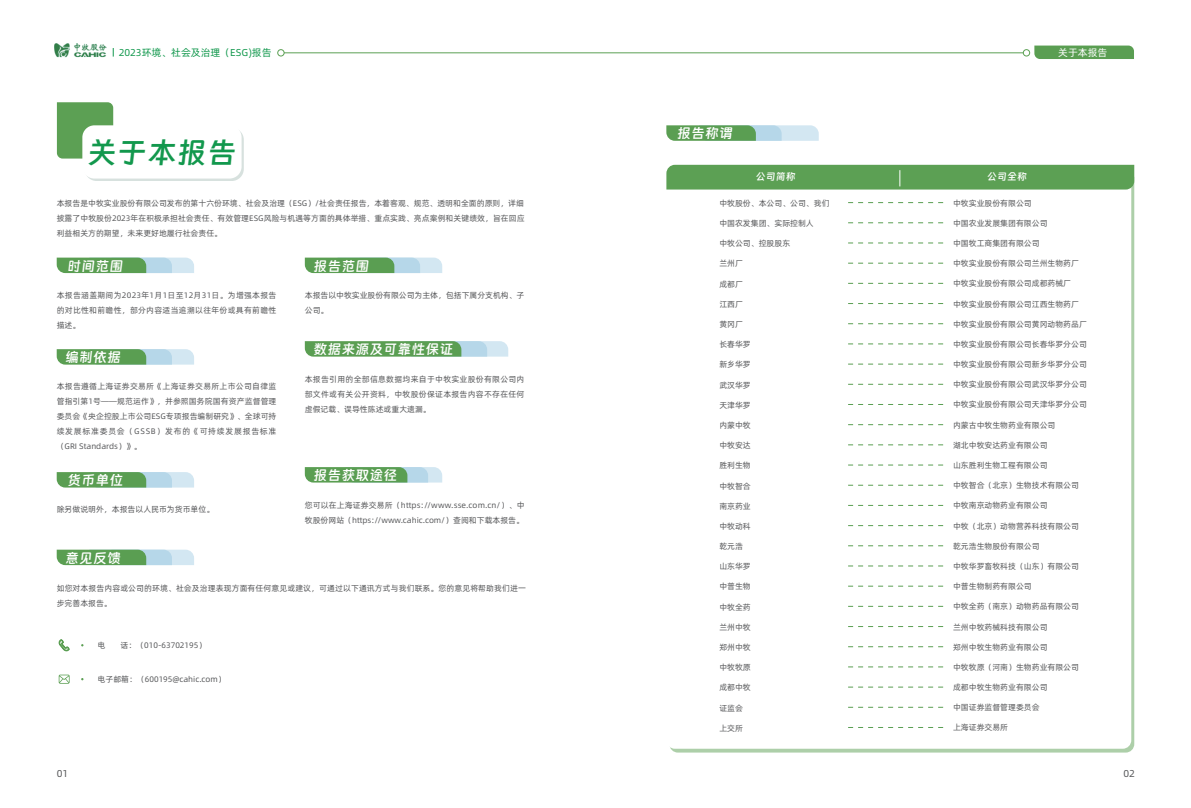
<style>
.page{position:relative;width:1191px;height:808px;background:#fff}
.page>*{position:absolute;margin:0;border:0;box-sizing:border-box;transform-origin:0 0}
.t1{font:30px "Ding Talk Jin Bu Ti";color:#12984d}
.t2{font:14px "Ding Talk Jin Bu Ti";color:#fff}
.t3{font:10px "Alibaba Pu Hui Ti R";color:#12984d}
.t4{font:10px "Ding Talk Jin Bu Ti";letter-spacing:.005em;color:#fff}
.t5{font:10px "Alibaba Pu Hui Ti R";color:#fff}
.t6{font:10px "Alibaba Pu Hui Ti R";color:#57585a}
.t7{font:8px/15px "Alibaba Pu Hui Ti R";color:#57585a;text-align:justify}
</style>
<div class="page">
<div style="left:57px;top:102px;width:56px;height:57px;background:#5ca054"></div>
<svg style="left:1034px;top:46px;width:100px;height:13px"></svg>
<svg style="left:57px;top:258px;width:137px;height:15px;background:#80b58a"></svg>
<svg style="left:57px;top:349px;width:137px;height:16px;background:#84b78e"></svg>
<svg style="left:305px;top:258px;width:137px;height:15px;background:#80b58a"></svg>
<svg style="left:85px;top:128px;width:159px;height:53px"></svg>
<div style="left:82px;top:125px;width:159px;height:54px;background:#fff;border-radius:12px"></div>
<img style="left:54px;top:43px;width:53px;height:15px">
<svg style="left:305px;top:341px;width:203px;height:16px;background:#77b07b"></svg>
<hr style="left:284px;top:52px;width:739px;height:1px;background:#5ca054">
<div style="left:1023px;top:49px;width:7px;height:7px;border:1px solid #5ca054;border-radius:50%"></div>
<div style="left:277px;top:49px;width:7px;height:7px;border:1px solid #5ca054;border-radius:50%"></div>
<svg style="left:57px;top:472px;width:137px;height:15px;background:#81b68b"></svg>
<svg style="left:57px;top:550px;width:137px;height:15px;background:#80b58a"></svg>
<svg style="left:305px;top:467px;width:137px;height:15px;background:#77af7c"></svg>
<svg style="left:58px;top:639px;width:12px;height:12px"></svg>
<svg style="left:59px;top:675px;width:11px;height:9px"></svg>
<svg style="left:666px;top:125px;width:152px;height:16px;background:#8cbc97"></svg>
<svg style="left:670px;top:203px;width:461px;height:546px"></svg>
<div style="left:666px;top:165px;width:468px;height:25px;background:#5ca054"></div>
<svg style="left:848px;top:202px;width:96px;height:1px"></svg>
<svg style="left:848px;top:223px;width:97px;height:1px"></svg>
<svg style="left:848px;top:243px;width:97px;height:1px"></svg>
<svg style="left:848px;top:263px;width:97px;height:1px"></svg>
<svg style="left:848px;top:283px;width:97px;height:1px"></svg>
<svg style="left:848px;top:303px;width:97px;height:1px"></svg>
<svg style="left:848px;top:324px;width:97px;height:1px"></svg>
<svg style="left:848px;top:344px;width:97px;height:1px"></svg>
<svg style="left:848px;top:364px;width:97px;height:1px"></svg>
<svg style="left:848px;top:384px;width:97px;height:1px"></svg>
<svg style="left:848px;top:404px;width:97px;height:1px"></svg>
<svg style="left:848px;top:424px;width:97px;height:1px"></svg>
<svg style="left:848px;top:445px;width:97px;height:1px"></svg>
<svg style="left:848px;top:465px;width:97px;height:1px"></svg>
<svg style="left:848px;top:485px;width:97px;height:1px"></svg>
<svg style="left:848px;top:505px;width:97px;height:1px"></svg>
<svg style="left:848px;top:525px;width:97px;height:1px"></svg>
<svg style="left:848px;top:546px;width:97px;height:1px"></svg>
<svg style="left:848px;top:566px;width:97px;height:1px"></svg>
<svg style="left:848px;top:586px;width:97px;height:1px"></svg>
<svg style="left:848px;top:606px;width:97px;height:1px"></svg>
<svg style="left:848px;top:626px;width:97px;height:1px"></svg>
<svg style="left:848px;top:646px;width:97px;height:1px"></svg>
<svg style="left:848px;top:667px;width:97px;height:1px"></svg>
<svg style="left:848px;top:687px;width:97px;height:1px"></svg>
<svg style="left:848px;top:707px;width:97px;height:1px"></svg>
<svg style="left:848px;top:727px;width:97px;height:1px"></svg>
<p class="t3" style="left:119px;top:45px;width:154px">2023环境、社会及治理（ESG)报告</p>
<p class="t5" style="left:1058px;top:45px;width:51px">关于本报告</p>
<h1 class="t1" style="left:87px;top:129px;width:151px">关于本报告</h1>
<p class="t7" style="left:57px;top:196px;width:469px">本报告是中牧实业股份有限公司发布的第十六份环境、社会及治理（ESG）/社会责任报告，本着客观、规范、透明和全面的原则，详细披露了中牧股份2023年在积极承担社会责任、有效管理ESG风险与机遇等方面的具体举措、重点实践、亮点案例和关键绩效，旨在回应利益相关方的期望，未来更好地履行社会责任。</p>
<h2 class="t2" style="left:67px;top:255px;width:57px">时间范围</h2>
<p class="t7" style="left:57px;top:287px;width:221px">本报告涵盖期间为2023年1月1日至12月31日。为增强本报告的对比性和前瞻性，部分内容适当追溯以往年份或具有前瞻性描述。</p>
<h2 class="t2" style="left:65px;top:346px;width:57px">编制依据</h2>
<p class="t7" style="left:57px;top:378px;width:221px">本报告遵循上海证券交易所《上海证券交易所上市公司自律监管指引第1号——规范运作》，并参照国务院国有资产监督管理委员会《央企控股上市公司ESG专项报告编制研究》、全球可持续发展标准委员会（GSSB）发布的《可持续发展报告标准（GRI Standards）》。</p>
<h2 class="t2" style="left:67px;top:469px;width:57px">货币单位</h2>
<p class="t7" style="left:57px;top:501px;width:159px">除另做说明外，本报告以人民币为货币单位。</p>
<h2 class="t2" style="left:65px;top:547px;width:57px">意见反馈</h2>
<h2 class="t2" style="left:313px;top:255px;width:57px">报告范围</h2>
<p class="t7" style="left:305px;top:287px;width:221px">本报告以中牧实业股份有限公司为主体，包括下属分支机构、子公司。</p>
<h2 class="t2" style="left:313px;top:338px;width:141px">数据来源及可靠性保证</h2>
<p class="t7" style="left:305px;top:371px;width:221px">本报告引用的全部信息数据均来自于中牧实业股份有限公司内部文件或有关公开资料，中牧股份保证本报告内容不存在任何虚假记载、误导性陈述或重大遗漏。</p>
<h2 class="t2" style="left:313px;top:464px;width:85px">报告获取途径</h2>
<p class="t7" style="left:305px;top:497px;width:221px">您可以在上海证券交易所（https://www.sse.com.cn/）、中牧股份网站（https://www.cahic.com/）查阅和下载本报告。</p>
<p class="t7" style="left:57px;top:580px;width:471px">如您对本报告内容或公司的环境、社会及治理表现方面有任何意见或建议，可通过以下通讯方式与我们联系。您的意见将帮助我们进一步完善本报告。</p>
<p class="t7" style="left:98px;top:637px;width:9px">电</p>
<p class="t7" style="left:121px;top:637px;width:87px">话：（010-63702195）</p>
<p class="t7" style="left:98px;top:671px;width:129px">电子邮箱：（600195@cahic.com）</p>
<h2 class="t2" style="left:677px;top:123px;width:57px">报告称谓</h2>
<p class="t4" style="left:756px;top:169px;width:42px">公司简称</p>
<p class="t4" style="left:987px;top:169px;width:42px">公司全称</p>
<p class="t7" style="left:719px;top:195px;width:112px">中牧股份、本公司、公司、我们</p>
<p class="t7" style="left:953px;top:195px;width:80px">中牧实业股份有限公司</p>
<p class="t7" style="left:719px;top:215px;width:96px">中国农发集团、实际控制人</p>
<p class="t7" style="left:953px;top:215px;width:96px">中国农业发展集团有限公司</p>
<p class="t7" style="left:719px;top:235px;width:72px">中牧公司、控股股东</p>
<p class="t7" style="left:953px;top:235px;width:88px">中国牧工商集团有限公司</p>
<p class="t7" style="left:719px;top:256px;width:25px">兰州厂</p>
<p class="t7" style="left:953px;top:255px;width:127px">中牧实业股份有限公司兰州生物药厂</p>
<p class="t7" style="left:719px;top:276px;width:25px">成都厂</p>
<p class="t7" style="left:953px;top:275px;width:120px">中牧实业股份有限公司成都药械厂</p>
<p class="t7" style="left:719px;top:296px;width:25px">江西厂</p>
<p class="t7" style="left:953px;top:296px;width:127px">中牧实业股份有限公司江西生物药厂</p>
<p class="t7" style="left:719px;top:316px;width:25px">黄冈厂</p>
<p class="t7" style="left:953px;top:316px;width:135px">中牧实业股份有限公司黄冈动物药品厂</p>
<p class="t7" style="left:719px;top:336px;width:33px">长春华罗</p>
<p class="t7" style="left:953px;top:336px;width:135px">中牧实业股份有限公司长春华罗分公司</p>
<p class="t7" style="left:719px;top:357px;width:33px">新乡华罗</p>
<p class="t7" style="left:953px;top:356px;width:135px">中牧实业股份有限公司新乡华罗分公司</p>
<p class="t7" style="left:719px;top:377px;width:33px">武汉华罗</p>
<p class="t7" style="left:953px;top:376px;width:135px">中牧实业股份有限公司武汉华罗分公司</p>
<p class="t7" style="left:719px;top:397px;width:33px">天津华罗</p>
<p class="t7" style="left:953px;top:397px;width:135px">中牧实业股份有限公司天津华罗分公司</p>
<p class="t7" style="left:719px;top:417px;width:33px">内蒙中牧</p>
<p class="t7" style="left:953px;top:417px;width:104px">内蒙古中牧生物药业有限公司</p>
<p class="t7" style="left:719px;top:437px;width:33px">中牧安达</p>
<p class="t7" style="left:953px;top:437px;width:96px">湖北中牧安达药业有限公司</p>
<p class="t7" style="left:719px;top:457px;width:33px">胜利生物</p>
<p class="t7" style="left:953px;top:457px;width:96px">山东胜利生物工程有限公司</p>
<p class="t7" style="left:719px;top:478px;width:33px">中牧智合</p>
<p class="t7" style="left:953px;top:477px;width:127px">中牧智合（北京）生物技术有限公司</p>
<p class="t7" style="left:719px;top:498px;width:33px">南京药业</p>
<p class="t7" style="left:953px;top:498px;width:96px">中牧南京动物药业有限公司</p>
<p class="t7" style="left:719px;top:518px;width:33px">中牧动科</p>
<p class="t7" style="left:953px;top:518px;width:127px">中牧（北京）动物营养科技有限公司</p>
<p class="t7" style="left:719px;top:538px;width:25px">乾元浩</p>
<p class="t7" style="left:953px;top:538px;width:88px">乾元浩生物股份有限公司</p>
<p class="t7" style="left:719px;top:558px;width:33px">山东华罗</p>
<p class="t7" style="left:953px;top:558px;width:127px">中牧华罗畜牧科技（山东）有限公司</p>
<p class="t7" style="left:719px;top:579px;width:33px">中普生物</p>
<p class="t7" style="left:953px;top:578px;width:80px">中普生物制药有限公司</p>
<p class="t7" style="left:719px;top:599px;width:33px">中牧全药</p>
<p class="t7" style="left:953px;top:598px;width:127px">中牧全药（南京）动物药品有限公司</p>
<p class="t7" style="left:719px;top:619px;width:33px">兰州中牧</p>
<p class="t7" style="left:953px;top:619px;width:96px">兰州中牧药械科技有限公司</p>
<p class="t7" style="left:719px;top:639px;width:33px">郑州中牧</p>
<p class="t7" style="left:953px;top:639px;width:96px">郑州中牧生物药业有限公司</p>
<p class="t7" style="left:719px;top:659px;width:33px">中牧牧原</p>
<p class="t7" style="left:953px;top:659px;width:127px">中牧牧原（河南）生物药业有限公司</p>
<p class="t7" style="left:719px;top:680px;width:33px">成都中牧</p>
<p class="t7" style="left:953px;top:679px;width:96px">成都中牧生物药业有限公司</p>
<p class="t7" style="left:719px;top:700px;width:25px">证监会</p>
<p class="t7" style="left:953px;top:699px;width:88px">中国证券监督管理委员会</p>
<p class="t7" style="left:719px;top:720px;width:25px">上交所</p>
<p class="t7" style="left:953px;top:720px;width:57px">上海证券交易所</p>
<p class="t6" style="left:57px;top:766px;width:13px">01</p>
<p class="t6" style="left:1123px;top:766px;width:13px">02</p>
</div>
